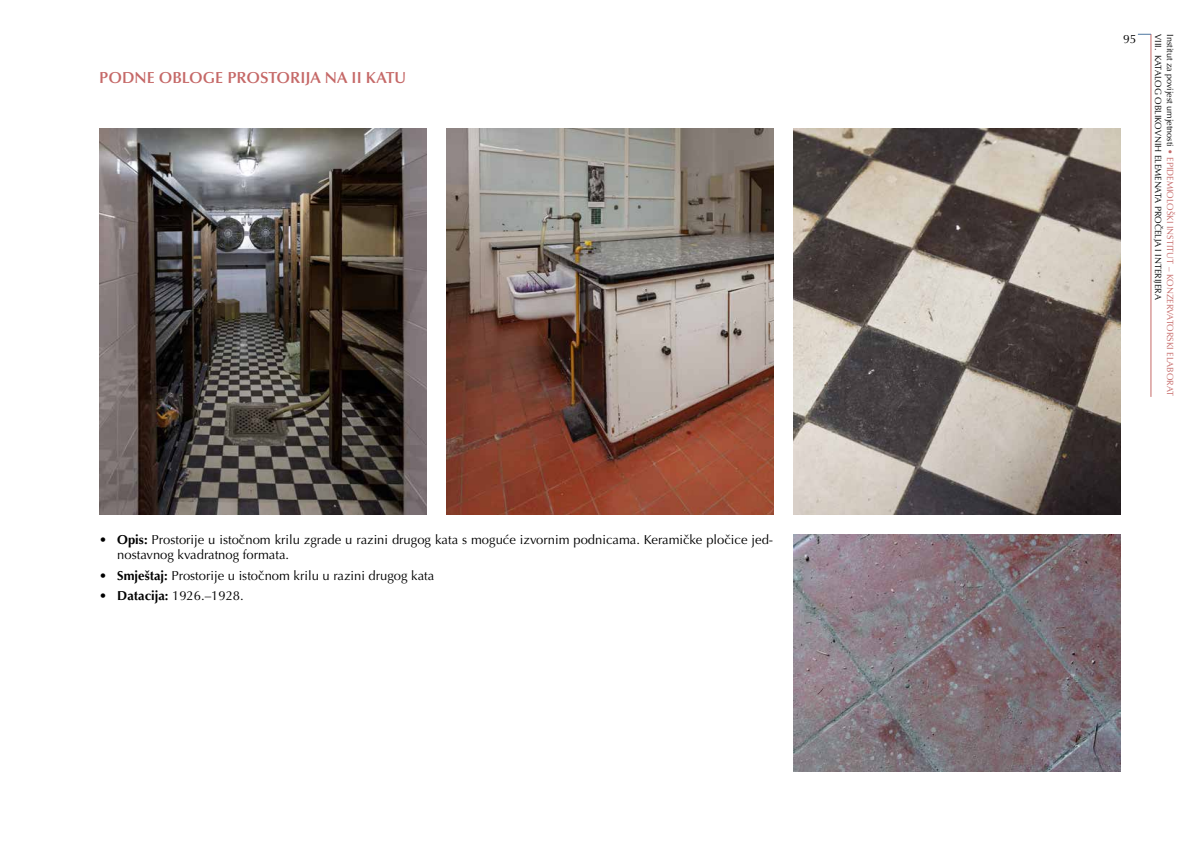
<style>
.page{position:relative;width:1191px;height:842px;background:#fff}
.page>*{position:absolute;margin:0;border:0;box-sizing:border-box;transform-origin:0 0}
.t1{font:600 16px "Optima LT Pro";color:#c56867}
.t2{font:13px/15px "Optima LT Pro";color:#000}
.t3{font:12px "Optima LT Pro";color:#000}
.t4{font:9px/11.8px "Optima LT Pro";color:#000}
.s1{font-weight:700}
.s2{color:#c56867}
</style>
<div class="page">
<hr style="left:1150px;top:34px;width:1px;height:363px;background:#c56867">
<svg style="left:1137px;top:34px;width:14px;height:1px"></svg>
<img style="left:793px;top:534px;width:327px;height:237px">
<img style="left:793px;top:128px;width:327px;height:386px">
<img style="left:99px;top:128px;width:327px;height:386px">
<img style="left:446px;top:128px;width:327px;height:386px">
<p class="t1" style="left:99px;top:67px;width:308px">PODNE OBLOGE PROSTORIJA NA II KATU</p>
<p class="t2" style="left:117px;top:532px;width:657px;text-indent:-18px">• <span class="s1">Opis:</span> Prostorije u istočnom krilu zgrade u razini drugog kata s moguće izvornim podnicama. Keramičke pločice jed&shy;nostavnog kvadratnog formata.</p>
<p class="t2" style="left:99px;top:568px;width:337px">• <span class="s1">Smještaj:</span> Prostorije u istočnom krilu u razini drugog kata</p>
<p class="t2" style="left:99px;top:588px;width:146px">• <span class="s1">Datacija:</span> 1926.–1928.</p>
<p class="t3" style="left:1123px;top:31px;width:15px">95</p>
<p class="t4" style="left:1176px;top:34px;width:364px;rotate:90deg">Institut za povijest umjetnosti <span class="s2">• EPIDEMIOLOŠKI INSTITUT – KONZERVATORSKI ELABORAT<br></span>VIII. KATALOG OBLIKOVNIH ELEMENATA PROČELJA I INTERIJERA</p>
</div>
